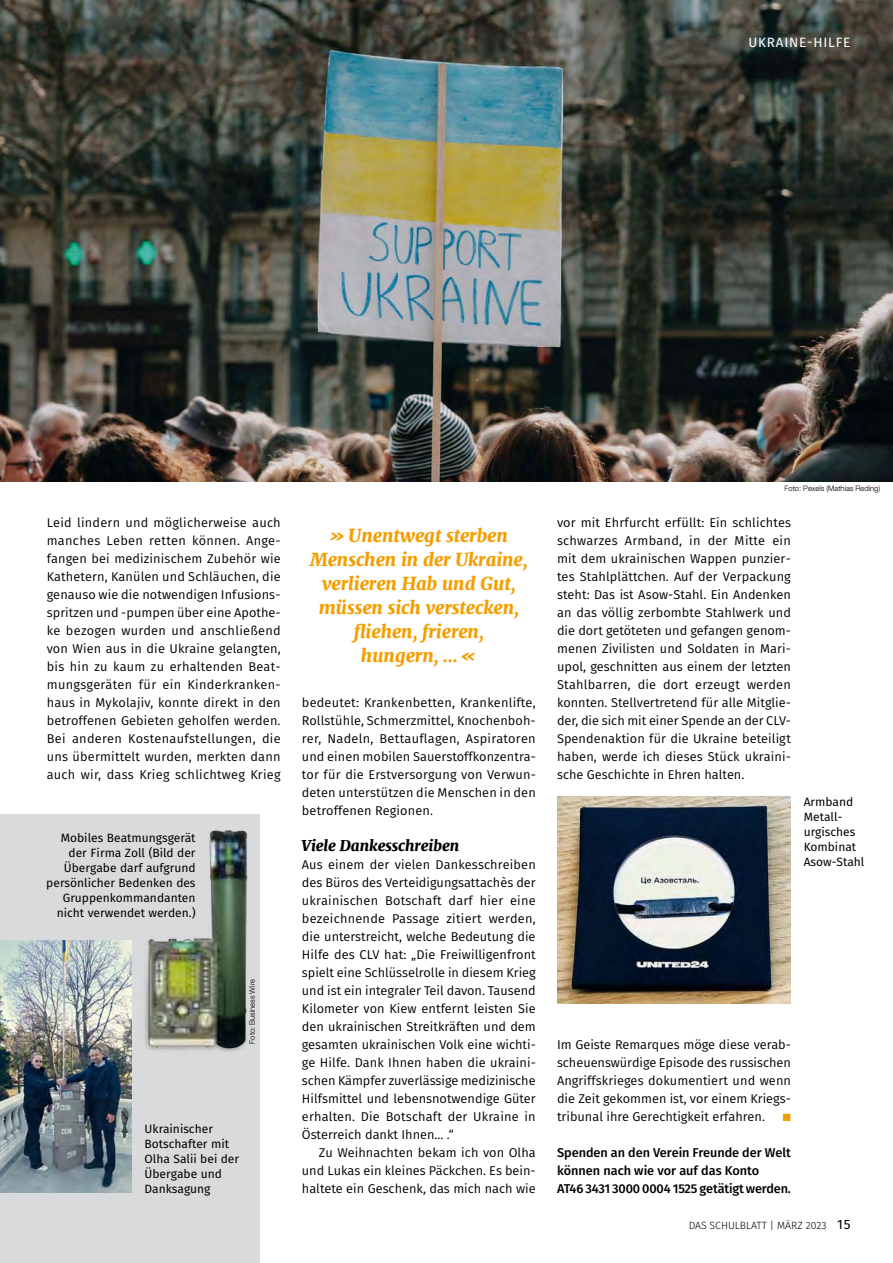
<style>
.page{position:relative;width:893px;height:1263px;background:#fff}
.page>*{position:absolute;margin:0;border:0;box-sizing:border-box;transform-origin:0 0}
.t1{font:italic 800 18px/24px "Merriweather";color:#f49e00;text-align:center}
.t2{font:italic 800 15px "Merriweather";color:#000}
.t3{font:13.5px "Fira Sans";letter-spacing:.06em;color:#fff}
.t4{font:12.75px/18px "Fira Sans";color:#000;text-align:justify}
.t5{font:500 12.75px/18px "Fira Sans";letter-spacing:-.005em;color:#000}
.t6{font:12px/15px "Fira Sans";color:#000}
.t7{font:300 10.5px "Fira Sans";color:#000}
.t8{font:10.5px "Zapf Dingbats ITC";color:#f49e00}
.t9{font:300 7.5px "Helvetica Neue LT Com";color:#000}
.s1{font-weight:400;font-size:13.5px}
</style>
<div class="page">
<div style="left:0;top:815px;width:259px;height:448px;background:#d9dadc"></div>
<img style="left:0;top:0;width:893px;height:482px">
<img style="left:557px;top:797px;width:234px;height:207px">
<img style="left:0;top:941px;width:132px;height:252px">
<img style="left:0;top:833px;width:1px;height:162px">
<img style="left:144px;top:830px;width:104px;height:222px">
<img style="left:0;top:1085px;width:1px;height:178px">
<p class="t3" style="left:748px;top:33px;width:104px">UKRAINE-HILFE</p>
<p class="t4" style="left:47px;top:514px;width:235px">Leid lindern und möglicherweise auch manches Leben retten können. Ange&shy;fangen bei medizinischem Zubehör wie Kathetern, Kanülen und Schläuchen, die genauso wie die notwendigen Infusions&shy;spritzen und -pumpen über eine Apothe&shy;ke bezogen wurden und anschließend von Wien aus in die Ukraine gelangten, bis hin zu kaum zu erhaltenden Beat&shy;mungsgeräten für ein Kinderkranken&shy;haus in Mykolajiv, konnte direkt in den betroffenen Gebieten geholfen werden.<br>Bei anderen Kostenaufstellungen, die uns übermittelt wurden, merkten dann auch wir, dass Krieg schlichtweg Krieg</p>
<p class="t6" style="left:46px;top:831px;width:151px;text-align:right">Mobiles Beatmungsgerät der Firma Zoll (Bild der<br>Übergabe darf aufgrund persönlicher Bedenken des<br>Gruppenkommandanten nicht verwendet werden.)</p>
<p class="t9" style="left:248px;top:1043px;width:66px;rotate:-90deg">Foto: Business Wire</p>
<p class="t6" style="left:145px;top:1122px;width:96px">Ukrainischer<br>Botschafter mit<br>Olha Salii bei der<br>Übergabe und<br>Danksagung</p>
<h1 class="t1" style="left:310px;top:524px;width:219px">»Unentwegt sterben<br>Menschen in der Ukraine, verlieren Hab und Gut, müssen sich verstecken, fliehen, frieren,<br>hungern, ...«</h1>
<p class="t4" style="left:302px;top:694px;width:235px">bedeutet: Krankenbetten, Krankenlifte, Rollstühle, Schmerzmittel, Knochenboh&shy;rer, Nadeln, Bettauflagen, Aspiratoren und einen mobilen Sauerstoffkonzentra&shy;tor für die Erstversorgung von Verwun&shy;deten unterstützen die Menschen in den betroffenen Regionen.</p>
<p class="t2" style="left:302px;top:836px;width:159px">Viele Dankesschreiben</p>
<p class="t4" style="left:302px;top:856px;width:235px">Aus einem der vielen Dankesschreiben des Büros des Verteidigungsattachès der ukrainischen Botschaft darf hier eine bezeichnende Passage zitiert werden, die unterstreicht, welche Bedeutung die Hilfe des CLV hat: „Die Freiwilligenfront spielt eine Schlüsselrolle in diesem Krieg und ist ein integraler Teil davon. Tausend Kilometer von Kiew entfernt leisten Sie den ukrainischen Streitkräften und dem gesamten ukrainischen Volk eine wichti&shy;ge Hilfe. Dank Ihnen haben die ukraini&shy;schen Kämpfer zuverlässige medizinische Hilfsmittel und lebensnotwendige Güter erhalten. Die Botschaft der Ukraine in Österreich dankt Ihnen... .“</p>
<p class="t4" style="left:302px;top:1144px;width:235px;text-indent:17px">Zu Weihnachten bekam ich von Olha und Lukas ein kleines Päckchen. Es bein&shy;haltete ein Geschenk, das mich nach wie</p>
<p class="t9" style="left:784px;top:484px;width:97px">Foto: Pexels (Mathias Reding)</p>
<p class="t4" style="left:557px;top:514px;width:236px">vor mit Ehrfurcht erfüllt: Ein schlichtes schwarzes Armband, in der Mitte ein mit dem ukrainischen Wappen punzier&shy;tes Stahlplättchen. Auf der Verpackung steht: Das ist Asow-Stahl. Ein Andenken an das völlig zerbombte Stahlwerk und die dort getöteten und gefangen genom&shy;menen Zivilisten und Soldaten in Mari&shy;upol, geschnitten aus einem der letzten Stahlbarren, die dort erzeugt werden konnten. Stellvertretend für alle Mitglie&shy;der, die sich mit einer Spende an der CLV-Spendenaktion für die Ukraine beteiligt haben, werde ich dieses Stück ukraini&shy;sche Geschichte in Ehren halten.</p>
<p class="t6" style="left:804px;top:795px;width:62px">Armband<br>Metall&shy;urgisches<br>Kombinat<br>Asow-Stahl</p>
<p class="t4" style="left:557px;top:1036px;width:235px">Im Geiste Remarques möge diese verab&shy;scheuenswürdige Episode des russischen Angriffskrieges dokumentiert und wenn die Zeit gekommen ist, vor einem Kriegs&shy;tribunal ihre Gerechtigkeit erfahren.</p>
<p class="t8" style="left:783px;top:1112px;width:9px">■</p>
<p class="t5" style="left:557px;top:1142px;width:235px">Spenden an den Verein Freunde der Welt können nach wie vor auf das Konto<br>AT46 3431 3000 0004 1525 getätigt werden.</p>
<p class="t7" style="left:689px;top:1218px;width:163px">DAS SCHULBLATT | MÄRZ 2023 <span class="s1">15</span></p>
</div>
